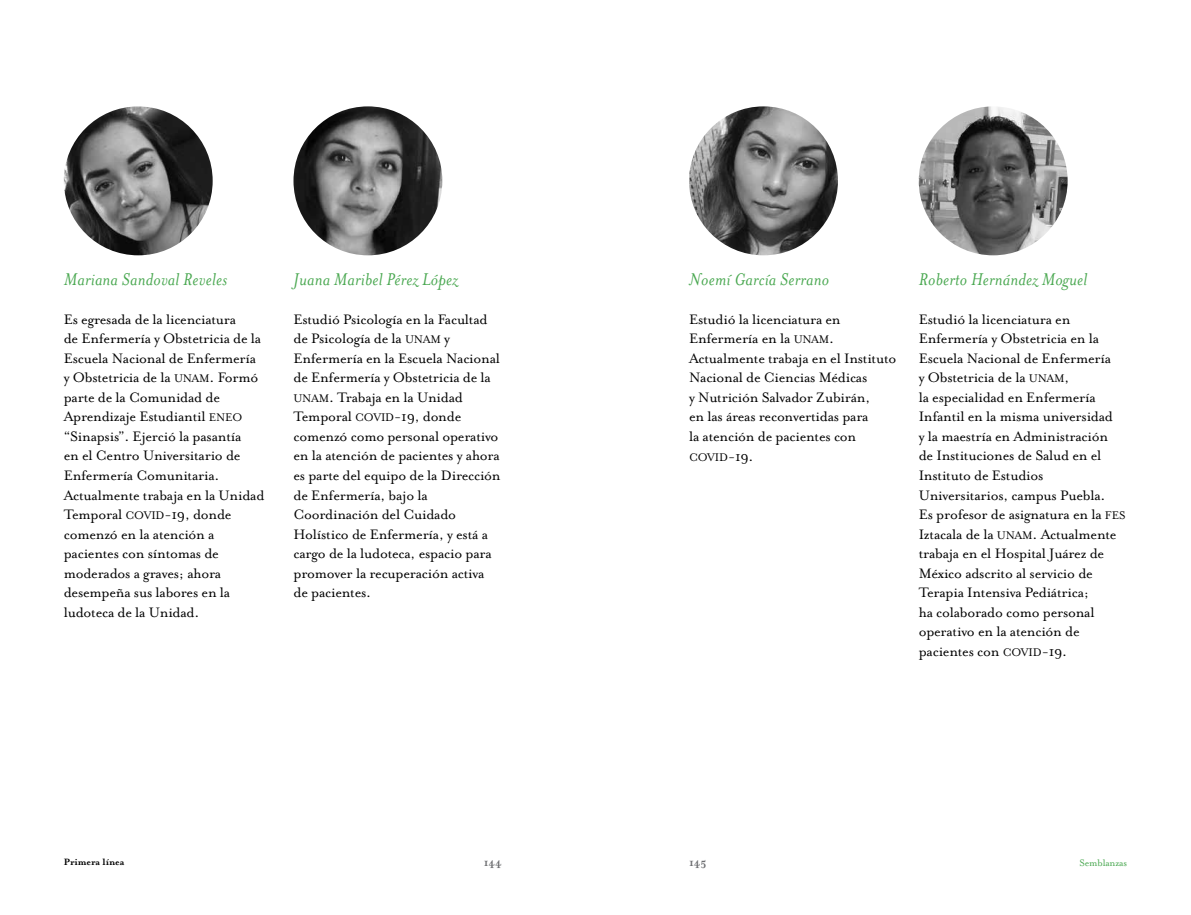
<style>
.page{position:relative;width:1191px;height:915px;background:#fff}
.page>*{position:absolute;margin:0;border:0;box-sizing:border-box;transform-origin:0 0}
.t1{font:italic 19.5px "Mrs Eaves OT";letter-spacing:.01em;color:#4aa851}
.t2{font:15.75px/19.5px "Mrs Eaves OT";letter-spacing:-.015em;color:#000}
.t3{font:12.75px "Mrs Eaves OT";letter-spacing:-.015em;color:#000}
.t4{font:700 12px "Mrs Eaves OT";letter-spacing:-.015em;color:#6d6e71}
.t5{font:10.8px "Mrs Eaves OT";letter-spacing:-.015em;color:#4aa851}
.t6{font:700 10.5px "Mrs Eaves OT";color:#000}
.s1{font-size:12.75px}
.s2{font-size:15.75px}
</style>
<div class="page">
<img style="left:64px;top:106px;width:149px;height:149px;border-radius:74px">
<img style="left:689px;top:106px;width:149px;height:149px;border-radius:74px">
<img style="left:293px;top:106px;width:149px;height:149px;border-radius:74px">
<img style="left:918px;top:106px;width:149px;height:149px;border-radius:74px">
<p class="t1" style="left:64px;top:268px;width:165px">Mariana Sandoval Reveles</p>
<p class="t1" style="left:293px;top:268px;width:166px">Juana Maribel Pérez López</p>
<p class="t2" style="left:64px;top:309px;width:202px">Es egresada de la licenciatura<br>de Enfermería y Obstetricia de la<br>Escuela Nacional de Enfermería y Obstetricia de la <span class="s1">UNAM</span>. Formó parte de la Comunidad de<br>Aprendizaje Estudiantil <span class="s1">ENEO </span>“Sinapsis”. Ejerció la pasantía<br>en el Centro Universitario de<br>Enfermería Comunitaria.<br>Actualmente trabaja en la Unidad<br>Temporal <span class="s1">COVID</span>-19, donde comenzó en la atención a pacientes con síntomas de moderados a graves; ahora desempeña sus labores en la ludoteca de la Unidad.</p>
<p class="t2" style="left:293px;top:309px;width:209px">Estudió Psicología en la Facultad de Psicología de la <span class="s1">UNAM</span> y<br>Enfermería en la Escuela Nacional de Enfermería y Obstetricia de la<br><span class="s1">UNAM</span>. Trabaja en la Unidad<br>Temporal <span class="s1">COVID</span>-19, donde comenzó como personal operativo en la atención de pacientes y ahora es parte del equipo de la Dirección de Enfermería, bajo la<br>Coordinación del Cuidado<br>Holístico de Enfermería, y está a cargo de la ludoteca, espacio para promover la recuperación activa de pacientes.</p>
<p class="t2" style="left:689px;top:309px;width:209px">Estudió la licenciatura en<br>Enfermería en la <span class="s1">UNAM</span>.<br>Actualmente trabaja en el Instituto<br>Nacional de Ciencias Médicas<br>y Nutrición Salvador Zubirán,<br>en las áreas reconvertidas para<br>la atención de pacientes con</p>
<p class="t1" style="left:689px;top:268px;width:142px">Noemí García Serrano</p>
<p class="t1" style="left:918px;top:268px;width:170px">Roberto Hernández Moguel</p>
<p class="t2" style="left:918px;top:309px;width:208px">Estudió la licenciatura en<br>Enfermería y Obstetricia en la<br>Escuela Nacional de Enfermería<br>y Obstetricia de la <span class="s1">UNAM</span>,<br>la especialidad en Enfermería<br>Infantil en la misma universidad<br>y la maestría en Administración de Instituciones de Salud en el<br>Instituto de Estudios<br>Universitarios, campus Puebla.<br>Es profesor de asignatura en la <span class="s1">FES<br></span>Iztacala de la <span class="s1">UNAM</span>. Actualmente trabaja en el Hospital Juárez de<br>México adscrito al servicio de<br>Terapia Intensiva Pediátrica;<br>ha colaborado como personal operativo en la atención de pacientes con <span class="s1">COVID</span>-19.</p>
<p class="t3" style="left:689px;top:449px;width:66px">COVID<span class="s2">-19.</span></p>
<p class="t6" style="left:64px;top:855px;width:62px">Primera línea</p>
<p class="t4" style="left:484px;top:854px;width:20px">144</p>
<p class="t4" style="left:689px;top:854px;width:19px">145</p>
<p class="t5" style="left:1079px;top:855px;width:49px">Semblanzas</p>
</div>
